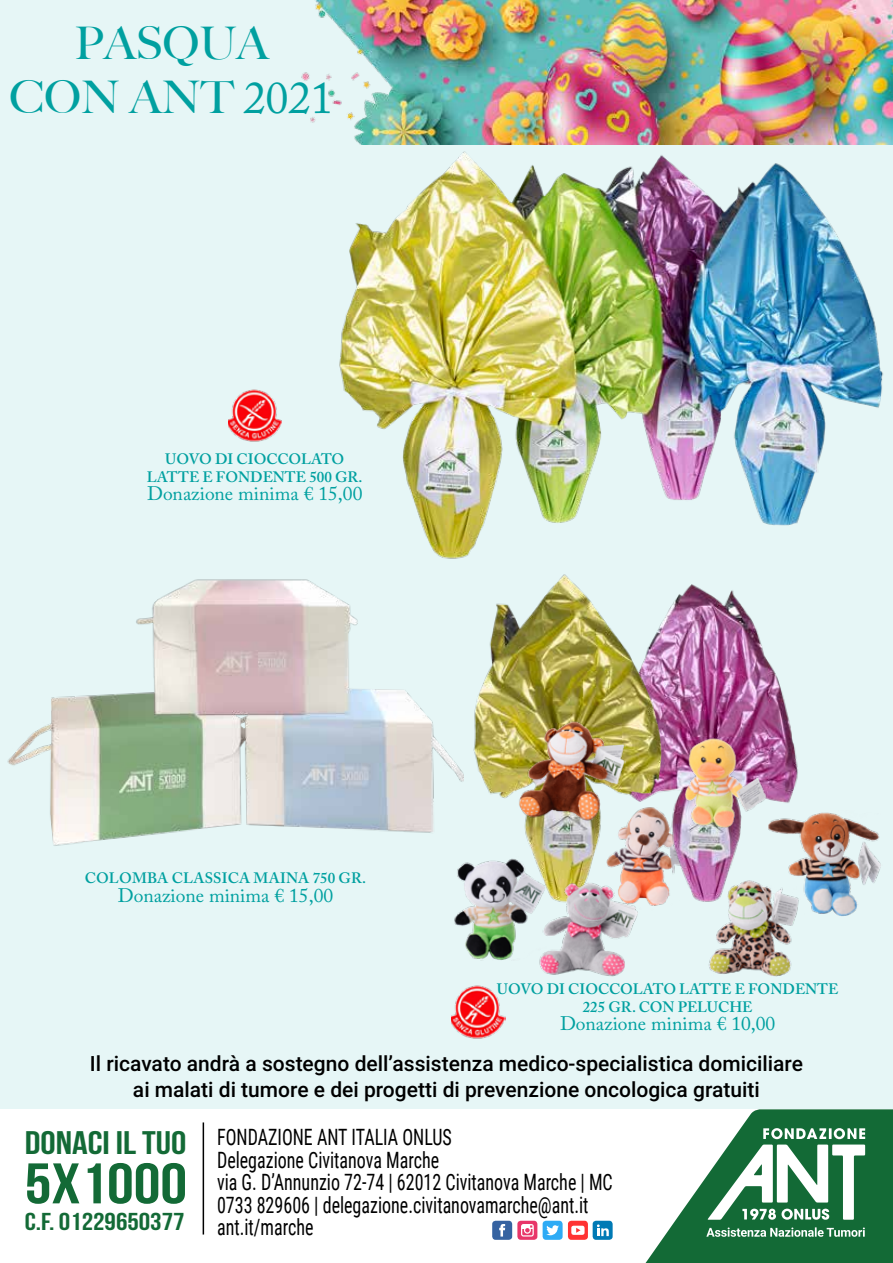
<style>
.page{position:relative;width:893px;height:1263px;background:#fff}
.page>*{position:absolute;margin:0;border:0;box-sizing:border-box;transform-origin:0 0}
.t1{font:57.15px "Bebas Neue";color:#136a36;scale:1.18 1}
.t2{font:500 45px/54px "Big Caslon";color:#00a0a0;text-align:center}
.t3{font:32.7px "Bebas Neue";color:#136a36;scale:1.18 1}
.t4{font:24.45px "Bebas Neue";color:#136a36;scale:1.18 1}
.t5{font:22.5px/22.5px "Roboto Condensed";color:#000;scale:.8 1}
.t6{font:500 21px/25.5px "Roboto";color:#000;text-align:center}
.t7{font:19.5px "Adobe Caslon Pro";color:#00a0a0}
.t8{font:600 15px/18px "Adobe Caslon Pro";color:#00a0a0;text-align:center}
.s1{font-family:"Adobe Caslon Pro";font-weight:400}
</style>
<div class="page">
<div style="left:0;top:0;width:893px;height:1109px;background:#e6f6f6"></div>
<img style="left:0;top:572px;width:463px;height:282px">
<img style="left:309px;top:144px;width:584px;height:419px">
<img style="left:228px;top:386px;width:53px;height:59px">
<svg style="left:645px;top:1109px;width:248px;height:154px"></svg>
<hr style="left:203px;top:1122px;width:1px;height:112px;background:#000">
<img style="left:451px;top:983px;width:55px;height:58px">
<img style="left:801px;top:810px;width:81px;height:107px">
<img style="left:438px;top:857px;width:94px;height:103px">
<img style="left:703px;top:905px;width:98px;height:71px">
<img style="left:640px;top:905px;width:65px;height:5px">
<div style="left:568px;top:1221px;width:20px;height:19px;background:#f33;border-radius:3px"></div>
<div style="left:543px;top:1221px;width:20px;height:19px;background:#2eabf5;border-radius:3px"></div>
<div style="left:517px;top:1221px;width:20px;height:19px;background:#e83669;border-radius:3px"></div>
<div style="left:492px;top:1221px;width:20px;height:19px;background:#3663a1;border-radius:3px"></div>
<div style="left:593px;top:1221px;width:20px;height:19px;background:#007ab5;border-radius:3px"></div>
<svg style="left:546px;top:1225px;width:13px;height:10px"></svg>
<svg style="left:571px;top:1226px;width:14px;height:9px"></svg>
<svg style="left:499px;top:1224px;width:6px;height:12px"></svg>
<svg style="left:521px;top:1224px;width:13px;height:12px"></svg>
<svg style="left:597px;top:1224px;width:12px;height:12px"></svg>
<img style="left:671px;top:583px;width:134px;height:322px">
<img style="left:468px;top:569px;width:203px;height:338px">
<img style="left:509px;top:719px;width:116px;height:103px">
<img style="left:672px;top:736px;width:100px;height:92px">
<img style="left:532px;top:880px;width:108px;height:98px">
<img style="left:96px;top:0;width:797px;height:144px">
<h2 class="t2" style="left:10px;top:15px;width:325px">PASQUA<br>CON ANT <span class="s1">2021</span></h2>
<p class="t8" style="left:147px;top:449px;width:217px">UOVO DI CIOCCOLATO<br>LATTE E FONDENTE 500 GR.</p>
<p class="t7" style="left:147px;top:482px;width:217px">Donazione minima € 15,00</p>
<p class="t8" style="left:85px;top:868px;width:283px">COLOMBA CLASSICA MAINA 750 GR.</p>
<p class="t7" style="left:118px;top:884px;width:217px">Donazione minima € 15,00</p>
<p class="t8" style="left:497px;top:980px;width:343px">UOVO DI CIOCCOLATO LATTE E FONDENTE<br>225 GR. CON PELUCHE</p>
<p class="t7" style="left:560px;top:1012px;width:217px">Donazione minima € 10,00</p>
<p class="t6" style="left:90px;top:1050px;width:715px">Il ricavato andrà a sostegno dell’assistenza medico-specialistica domiciliare ai malati di tumore e dei progetti di prevenzione oncologica gratuiti</p>
<h3 class="t3" style="left:25px;top:1125px;width:139px">DONACI IL TUO</h3>
<h1 class="t1" style="left:25px;top:1152px;width:139px">5X1000</h1>
<p class="t4" style="left:25px;top:1208px;width:137px">C.F. 01229650377</p>
<p class="t5" style="left:217px;top:1125px;width:496px">FONDAZIONE ANT ITALIA ONLUS<br>Delegazione Civitanova Marche<br>via G. D’Annunzio 72-74 | 62012 Civitanova Marche | MC 0733 829606 | delegazione.civitanovamarche@ant.it ant.it/marche</p>
</div>
